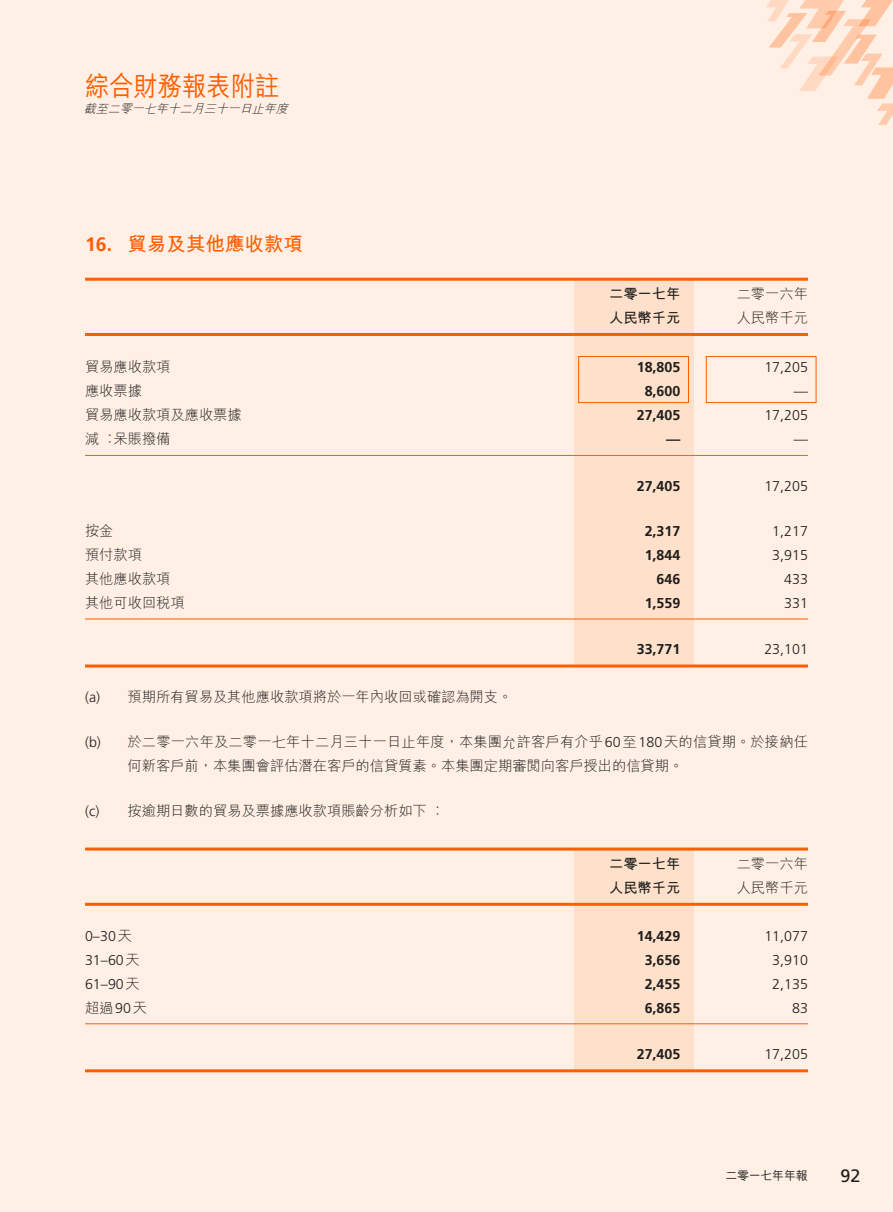
<style>
.page{position:relative;width:893px;height:1212px;background:#ffefe5}
.page>*{position:absolute;margin:0;border:0;box-sizing:border-box;transform-origin:0 0}
.t1{font:500 27px "M Hei HK";color:#ff5e00;scale:.9 1}
.Subhead_1{font:700 19.5px "M Hei HK";color:#ff5e00}
.t2{font:18px "Frutiger LT Std";color:#1d1d1b}
.Body_Text{font:300 14.25px/24px "M Hei HK";color:#1d1d1b}
.Table_2_Colume{font:300 14.25px "Frutiger LT Std";color:#1d1d1b}
.Table_2_Colume-2{font:700 14.25px "Frutiger LT Std";color:#1d1d1b}
.Table_2_Colume-3{font:300 14.25px "M Hei HK";color:#1d1d1b}
.Table_2_Colume-4{font:700 14.25px "M Hei HK";color:#1d1d1b}
.t3{font:italic 300 12px "M Hei HK";color:#1d1d1b}
.t4{font:500 12px "M Hei HK";letter-spacing:-.02em;color:#1d1d1b}
.s1{font-family:"Frutiger LT Std"}
.s2{font-family:"M Hei HK"}
</style>
<div class="page">
<svg style="left:766px;top:0;width:127px;height:125px"></svg>
<div style="left:574px;top:850px;width:119px;height:221px;background:#ffe0cb"></div>
<div style="left:574px;top:279px;width:119px;height:387px;background:#ffe0cb"></div>
<hr style="left:85px;top:278px;width:723px;height:3px;background:#ff5e00">
<hr style="left:85px;top:333px;width:723px;height:3px;background:#ff5e00">
<hr style="left:85px;top:455px;width:723px;height:1px;background:#ff5e00">
<hr style="left:85px;top:619px;width:723px;height:1px;background:#ff5e00">
<hr style="left:85px;top:664px;width:723px;height:3px;background:#ff5e00">
<hr style="left:85px;top:847px;width:723px;height:3px;background:#ff5e00">
<hr style="left:85px;top:903px;width:723px;height:3px;background:#ff5e00">
<hr style="left:85px;top:1023px;width:723px;height:1px;background:#ff5e00">
<hr style="left:85px;top:1069px;width:723px;height:3px;background:#ff5e00">
<div style="left:578px;top:356px;width:111px;height:47px;border:1px solid #ff5e00"></div>
<div style="left:706px;top:356px;width:110px;height:47px;border:1px solid #ff5e00"></div>
<h1 class="t1" style="left:85px;top:67px;width:218px">綜合財務報表附註</h1>
<p class="t3" style="left:84px;top:102px;width:209px">截至二零一七年十二月三十一日止年度</p>
<p class="Subhead_1" style="left:85px;top:230px;width:220px"><span class="s1">16.</span> 貿易及其他應收款項</p>
<p class="Table_2_Colume-4" style="left:609px;top:283px;width:73px">二零一七年</p>
<p class="Table_2_Colume-3" style="left:737px;top:286px;width:73px">二零一六年</p>
<p class="Table_2_Colume-4" style="left:609px;top:307px;width:73px">人民幣千元</p>
<p class="Table_2_Colume-3" style="left:737px;top:310px;width:73px">人民幣千元</p>
<p class="Table_2_Colume-3" style="left:85px;top:360px;width:87px">貿易應收款項</p>
<p class="Table_2_Colume-2" style="left:637px;top:359px;width:45px">18,805</p>
<p class="Table_2_Colume" style="left:764px;top:359px;width:45px">17,205</p>
<p class="Table_2_Colume-3" style="left:85px;top:384px;width:58px">應收票據</p>
<p class="Table_2_Colume-2" style="left:645px;top:383px;width:37px">8,600</p>
<p class="Table_2_Colume" style="left:794px;top:383px;width:16px">—</p>
<p class="Table_2_Colume-3" style="left:85px;top:408px;width:158px">貿易應收款項及應收票據</p>
<p class="Table_2_Colume-2" style="left:637px;top:407px;width:45px">27,405</p>
<p class="Table_2_Colume" style="left:764px;top:407px;width:45px">17,205</p>
<p class="Table_2_Colume-3" style="left:85px;top:432px;width:87px">減 ︰呆賬撥備</p>
<p class="Table_2_Colume-2" style="left:666px;top:431px;width:16px">—</p>
<p class="Table_2_Colume" style="left:794px;top:431px;width:16px">—</p>
<p class="Table_2_Colume-2" style="left:637px;top:478px;width:45px">27,405</p>
<p class="Table_2_Colume" style="left:764px;top:478px;width:45px">17,205</p>
<p class="Table_2_Colume-3" style="left:85px;top:523px;width:30px">按金</p>
<p class="Table_2_Colume-2" style="left:645px;top:523px;width:37px">2,317</p>
<p class="Table_2_Colume" style="left:772px;top:523px;width:37px">1,217</p>
<p class="Table_2_Colume-3" style="left:85px;top:547px;width:58px">預付款項</p>
<p class="Table_2_Colume-2" style="left:645px;top:547px;width:37px">1,844</p>
<p class="Table_2_Colume" style="left:772px;top:547px;width:37px">3,915</p>
<p class="Table_2_Colume-3" style="left:85px;top:571px;width:87px">其他應收款項</p>
<p class="Table_2_Colume-2" style="left:657px;top:571px;width:25px">646</p>
<p class="Table_2_Colume" style="left:784px;top:571px;width:25px">433</p>
<p class="Table_2_Colume-3" style="left:85px;top:595px;width:101px">其他可收回稅項</p>
<p class="Table_2_Colume-2" style="left:645px;top:595px;width:37px">1,559</p>
<p class="Table_2_Colume" style="left:784px;top:595px;width:25px">331</p>
<p class="Table_2_Colume-2" style="left:637px;top:641px;width:45px">33,771</p>
<p class="Table_2_Colume" style="left:764px;top:641px;width:45px">23,101</p>
<p class="Body_Text" style="left:85px;top:685px;width:429px"><span class="s1">(a)</span> 預期所有貿易及其他應收款項將於一年內收回或確認為開支。</p>
<p class="Body_Text" style="left:128px;top:730px;width:682px;text-indent:-43px"><span class="s1">(b)</span> 於二零一六年及二零一七年十二月三十一日止年度，本集團允許客戶有介乎<span class="s1">60</span>至<span class="s1">180</span>天的信貸期。於接納任何新客戶前，本集團會評估潛在客戶的信貸質素。本集團定期審閱向客戶授出的信貸期。</p>
<p class="Body_Text" style="left:85px;top:799px;width:361px"><span class="s1">(c)</span> 按逾期日數的貿易及票據應收款項賬齡分析如下 ︰</p>
<p class="Table_2_Colume-4" style="left:609px;top:853px;width:73px">二零一七年</p>
<p class="Table_2_Colume-3" style="left:737px;top:856px;width:73px">二零一六年</p>
<p class="Table_2_Colume-4" style="left:609px;top:877px;width:73px">人民幣千元</p>
<p class="Table_2_Colume-3" style="left:737px;top:880px;width:73px">人民幣千元</p>
<p class="Table_2_Colume" style="left:85px;top:928px;width:48px">0–30<span class="s2">天</span></p>
<p class="Table_2_Colume-2" style="left:637px;top:927px;width:45px">14,429</p>
<p class="Table_2_Colume" style="left:764px;top:928px;width:45px">11,077</p>
<p class="Table_2_Colume" style="left:85px;top:952px;width:56px">31–60<span class="s2">天</span></p>
<p class="Table_2_Colume-2" style="left:645px;top:951px;width:37px">3,656</p>
<p class="Table_2_Colume" style="left:772px;top:952px;width:37px">3,910</p>
<p class="Table_2_Colume" style="left:85px;top:976px;width:56px">61–90<span class="s2">天</span></p>
<p class="Table_2_Colume-2" style="left:645px;top:975px;width:37px">2,455</p>
<p class="Table_2_Colume" style="left:772px;top:976px;width:37px">2,135</p>
<p class="Table_2_Colume-3" style="left:85px;top:1000px;width:64px">超過<span class="s1">90</span>天</p>
<p class="Table_2_Colume-2" style="left:645px;top:999px;width:37px">6,865</p>
<p class="Table_2_Colume" style="left:792px;top:1000px;width:17px">83</p>
<p class="Table_2_Colume-2" style="left:637px;top:1046px;width:45px">27,405</p>
<p class="Table_2_Colume" style="left:764px;top:1046px;width:45px">17,205</p>
<p class="t4" style="left:725px;top:1167px;width:84px">二零一七年年報</p>
<p class="t2" style="left:840px;top:1165px;width:22px">92</p>
</div>
